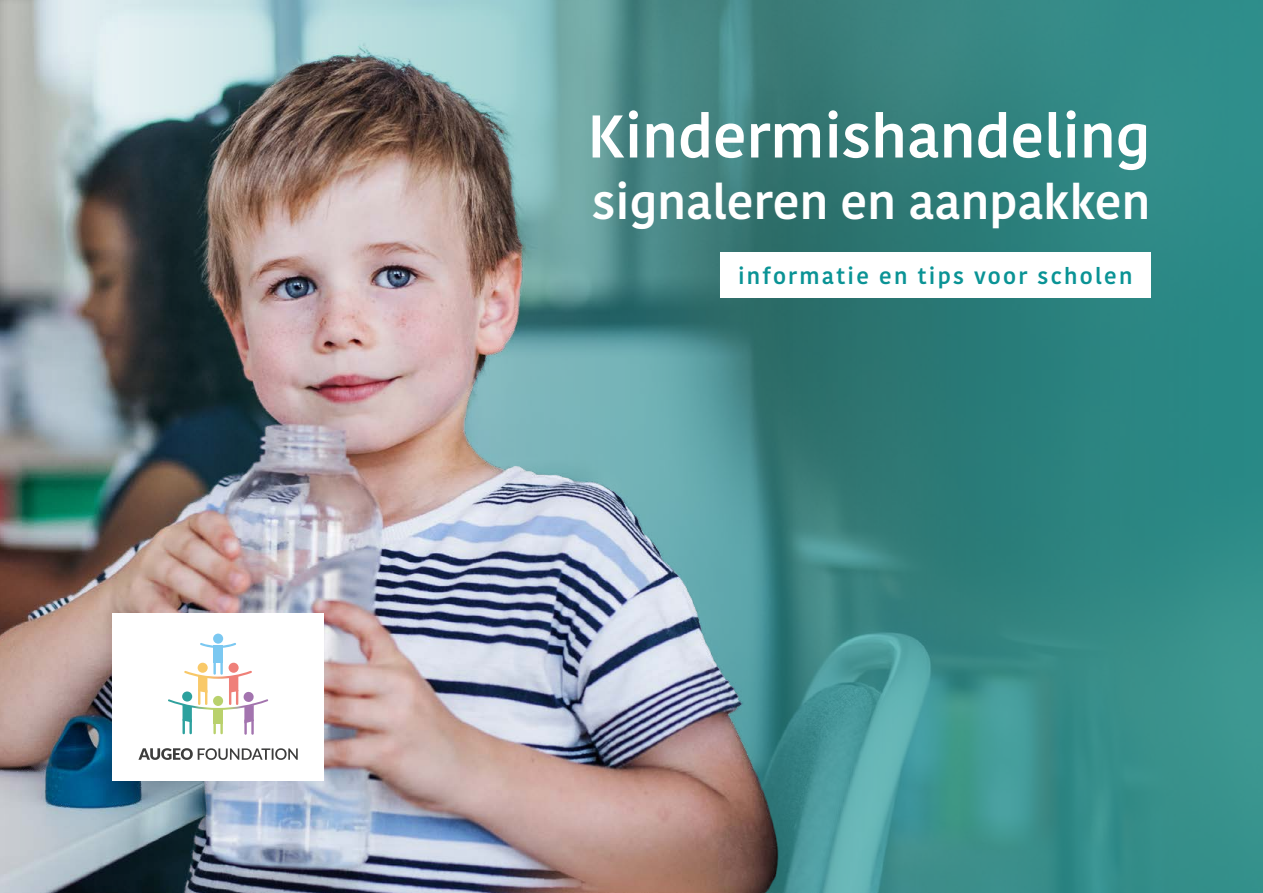
<style>
.page{position:relative;width:1263px;height:893px;background:#fff}
.page>*{position:absolute;margin:0;border:0;box-sizing:border-box;transform-origin:0 0}
.t1{font:500 60px "Kohinoor";color:#fff}
.t2{font:500 48px "Kohinoor";color:#fff}
.t3{font:500 22.5px "Kohinoor";letter-spacing:.1em;color:#0a9395}
</style>
<div class="page">
<svg style="left:792px;top:0;width:471px;height:893px;background:#348784"></svg>
<img style="left:0;top:0;width:792px;height:893px">
<div style="left:112px;top:613px;width:212px;height:167px;background:#fff"></div>
<div style="left:213px;top:634px;width:10px;height:10px;background:#7bc8f1;border-radius:50%"></div>
<svg style="left:200px;top:643px;width:36px;height:5px"></svg>
<div style="left:213px;top:646px;width:10px;height:17px;background:#7bc8f1"></div>
<hr style="left:213px;top:659px;width:3px;height:16px;background:#7bc8f1">
<hr style="left:220px;top:659px;width:3px;height:16px;background:#7bc8f1">
<div style="left:198px;top:663px;width:10px;height:10px;background:#f9c969;border-radius:50%"></div>
<hr style="left:244px;top:719px;width:3px;height:16px;background:#a374af">
<hr style="left:251px;top:719px;width:3px;height:16px;background:#a374af">
<div style="left:229px;top:663px;width:10px;height:10px;background:#ef8079;border-radius:50%"></div>
<svg style="left:168px;top:671px;width:100px;height:63px"></svg>
<svg style="left:138px;top:748px;width:160px;height:12px"></svg>
<div style="left:720px;top:253px;width:430px;height:45px;background:#fff"></div>
<h1 class="t1" style="left:587px;top:99px;width:564px">Kindermishandeling</h1>
<h2 class="t2" style="left:592px;top:172px;width:560px">signaleren en aanpakken</h2>
<p class="t3" style="left:738px;top:261px;width:396px">informatie en tips voor scholen</p>
</div>
